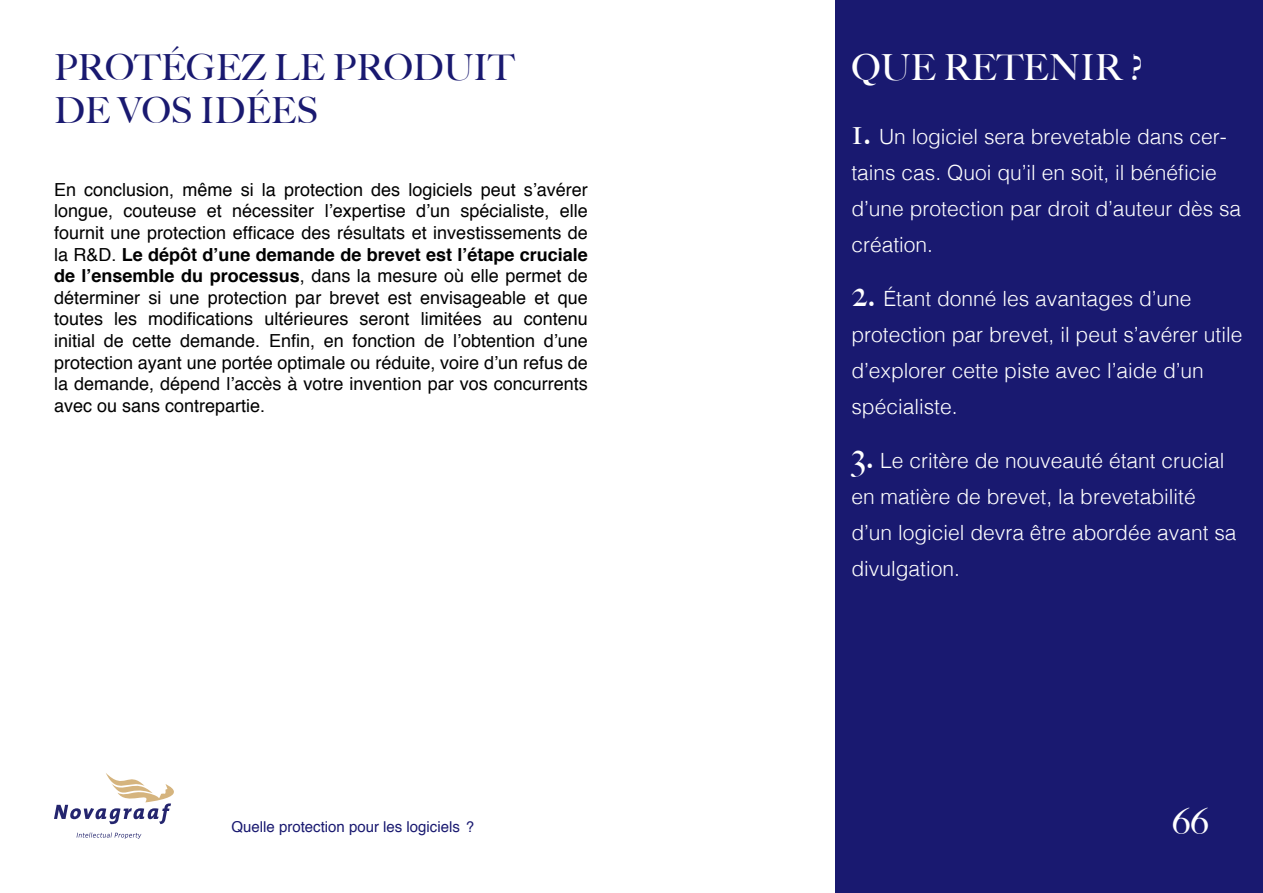
<style>
.page{position:relative;width:1263px;height:893px;background:#fff}
.page>*{position:absolute;margin:0;border:0;box-sizing:border-box;transform-origin:0 0}
.t1{font:500 36px/43.2px "Big Caslon";color:#191970}
.t2{font:500 36px "Big Caslon";color:#fff}
.t3{font:300 21px/36px "Helvetica";color:#fff}
.t4{font:18px/21.6px "Helvetica";color:#000;text-align:justify}
.t5{font:15px "Helvetica";color:#191970}
.s1{font-weight:700}
.s2{font-family:"Big Caslon";font-weight:500;font-size:36px}
</style>
<div class="page">
<svg style="left:54px;top:773px;width:120px;height:51px"></svg>
<svg style="left:77px;top:832px;width:64px;height:7px"></svg>
<div style="left:836px;top:0;width:427px;height:893px;background:#191970"></div>
<h1 class="t1" style="left:54px;top:46px;width:462px">PROTÉGEZ LE PRODUIT<br>DE VOS IDÉES</h1>
<p class="t4" style="left:54px;top:180px;width:535px">En conclusion, même si la protection des logiciels peut s’avérer longue, couteuse et nécessiter l’expertise d’un spécialiste, elle fournit une protection efficace des résultats et investissements de la R&amp;D. <span class="s1">Le dépôt d’une demande de brevet est l’étape cruciale de l’ensemble du processus</span>, dans la mesure où elle permet de déterminer si une protection par brevet est envisageable et que toutes les modifications ultérieures seront limitées au contenu initial de cette demande. Enfin, en fonction de l’obtention d’une protection ayant une portée optimale ou réduite, voire d’un refus de la demande, dépend l’accès à votre invention par vos concurrents avec ou sans contrepartie.</p>
<p class="t5" style="left:231px;top:820px;width:244px">Quelle protection pour les logiciels ?</p>
<h1 class="t2" style="left:851px;top:47px;width:294px">QUE RETENIR ?</h1>
<p class="t3" style="left:851px;top:120px;width:391px"><span class="s2">1.</span> Un logiciel sera brevetable dans cer&shy;tains cas. Quoi qu’il en soit, il bénéficie d’une protection par droit d’auteur dès sa création.</p>
<p class="t3" style="left:851px;top:282px;width:392px"><span class="s2">2.</span> Étant donné les avantages d’une protection par brevet, il peut s’avérer utile d’explorer cette piste avec l’aide d’un spécialiste.</p>
<p class="t3" style="left:851px;top:444px;width:387px"><span class="s2">3.</span> Le critère de nouveauté étant crucial en matière de brevet, la brevetabilité d’un logiciel devra être abordée avant sa divulgation.</p>
<h1 class="t2" style="left:1172px;top:800px;width:38px">66</h1>
</div>
